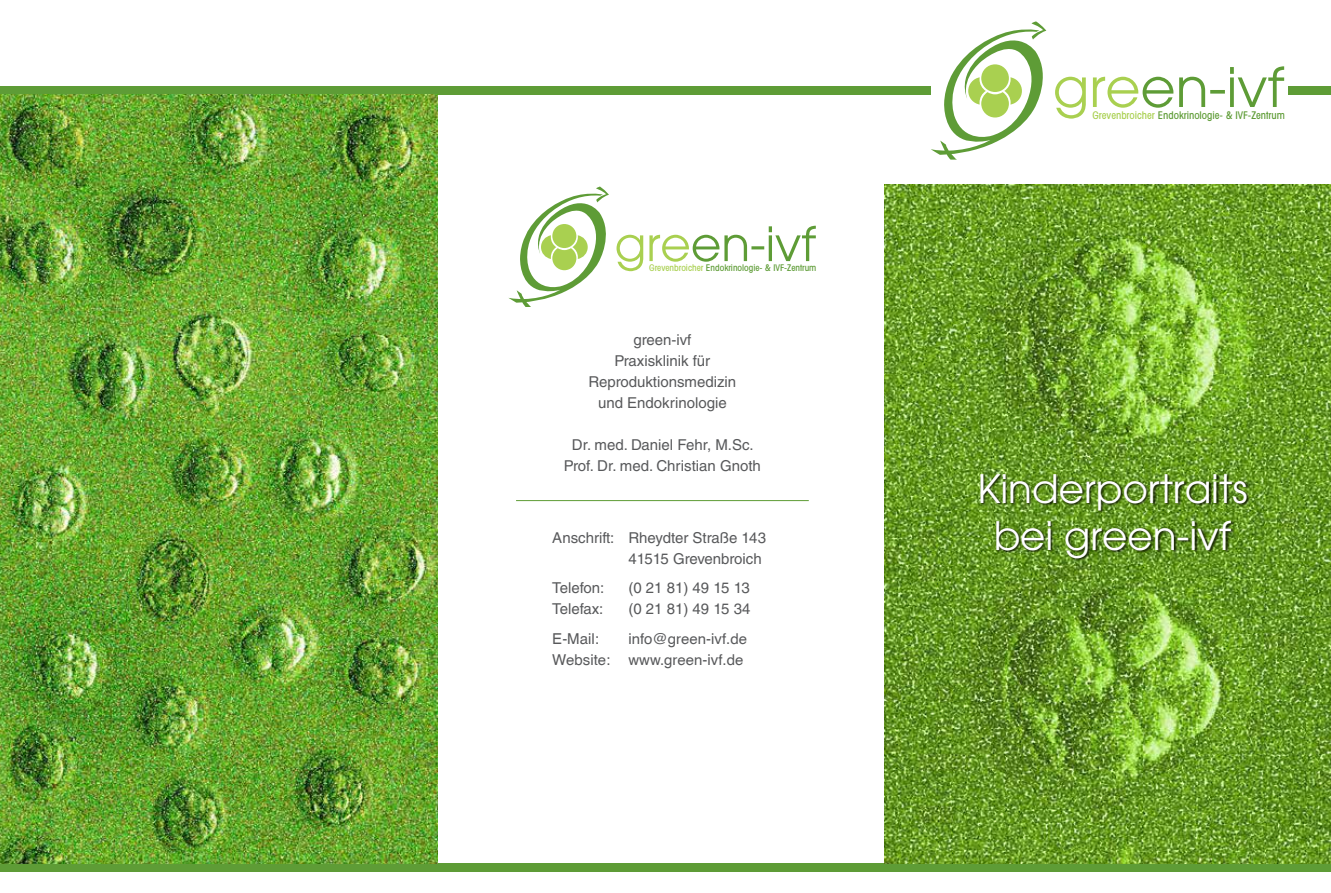
<style>
.page{position:relative;width:1331px;height:893px;background:#fff}
.page>*{position:absolute;margin:0;border:0;box-sizing:border-box;transform-origin:0 0}
.t1{font:39px/46.8px "Avant Garde";color:#fff;text-align:center}
.t2{font:15px/21px "Helvetica LT Std";color:#58595b;text-align:center}
.t3{font:15px/21px "Helvetica";color:#58595b;text-align:right}
.t4{font:500 condensed 10.65px "Avant Garde";color:#5e9c36}
.t5{font:500 condensed 9.15px "Avant Garde";color:#5e9c36}
.s1{color:#a9d050}
</style>
<div class="page">
<div style="left:0;top:863px;width:1331px;height:9px;background:#5e9c36"></div>
<div style="left:1288px;top:86px;width:43px;height:9px;background:#5e9c36"></div>
<div style="left:0;top:86px;width:931px;height:9px;background:#5e9c36"></div>
<svg style="left:931px;top:21px;width:353px;height:139px"></svg>
<hr style="left:516px;top:500px;width:293px;height:1px;background:#5e9c36">
<svg style="left:508px;top:187px;width:308px;height:120px"></svg>
<img style="left:0;top:95px;width:438px;height:768px">
<img style="left:884px;top:184px;width:447px;height:679px">
<div style="left:981px;top:474px;width:268px;height:86px;background:#000;opacity:.75"></div>
<p class="t5" style="left:649px;top:262px;width:169px"><span class="s1">Grevenbroicher</span> Endokrinologie- &amp; IVF-Zentrum</p>
<p class="t2" style="left:588px;top:329px;width:149px">green-ivf<br>Praxisklinik für<br>Reproduktionsmedizin und Endokrinologie</p>
<p class="t2" style="left:564px;top:434px;width:198px">Dr. med. Daniel Fehr, M.Sc.<br>Prof. Dr. med. Christian Gnoth</p>
<p class="t2" style="left:552px;top:527px;width:215px;text-align:right">Anschrift: Rheydter Straße 143<br>41515 Grevenbroich</p>
<p class="t2" style="left:552px;top:578px;width:53px">Telefon:</p>
<p class="t2" style="left:628px;top:578px;width:123px">(0 21 81) 49 15 13</p>
<p class="t2" style="left:552px;top:599px;width:53px">Telefax:</p>
<p class="t2" style="left:628px;top:599px;width:123px">(0 21 81) 49 15 34</p>
<p class="t3" style="left:552px;top:628px;width:48px">E-Mail:</p>
<p class="t3" style="left:552px;top:628px;width:196px">info@green-ivf.de<br>Website: www.green-ivf.de</p>
<p class="t4" style="left:1092px;top:108px;width:194px"><span class="s1">Grevenbroicher</span> Endokrinologie- &amp; IVF-Zentrum</p>
<h1 class="t1" style="left:977px;top:465px;width:272px">Kinderportraits bei green-ivf</h1>
</div>
